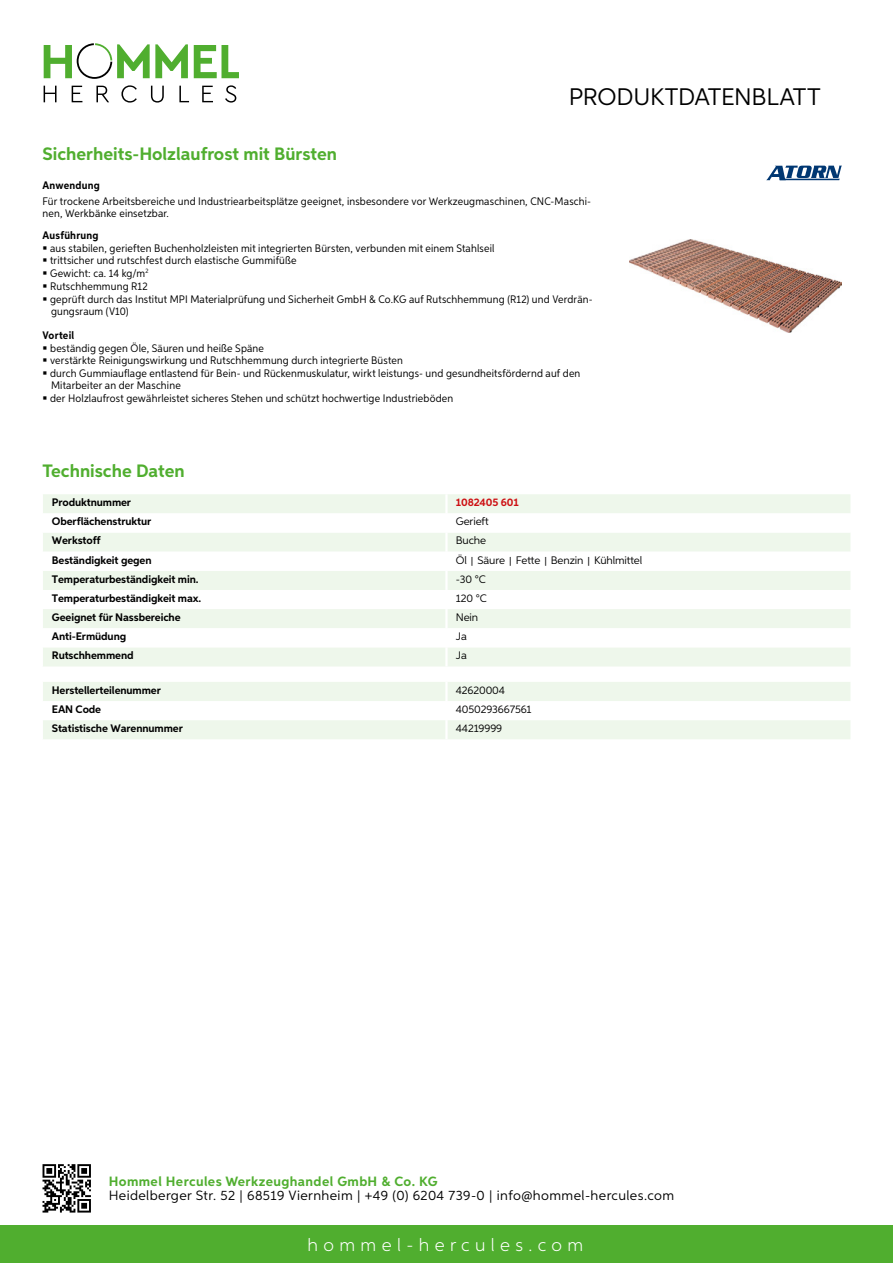
<style>
.page{position:relative;width:893px;height:1263px;background:#fff}
.page>*{position:absolute;margin:0;border:0;box-sizing:border-box;transform-origin:0 0}
.t1{font:24px "Aspira";letter-spacing:-.01em;color:#000}
.t2{font:700 18px "Aspira";color:#50ae2f}
.t3{font:300 18px "Aspira";letter-spacing:.3em;color:#fff}
.t4{font:13.5px "Aspira";letter-spacing:.03em;color:#000}
.t5{font:700 13.5px "Aspira";letter-spacing:.03em;color:#50ae2f}
.t6{font:10.95px/12.6px "Aspira Nar";letter-spacing:.015em;color:#000}
.t7{font:700 10.95px "Aspira";letter-spacing:-.01em;color:#000}
.t8{font:10.95px "Aspira";letter-spacing:-.01em;color:#000}
.t9{font:700 10.95px "Aspira Nar";letter-spacing:.02em;color:#000}
.t10{font:700 10.95px "Aspira";letter-spacing:-.01em;color:#cd1013}
.s1{font-family:"Wuerth Global";font-size:10.5px}
</style>
<div class="page">
<div style="left:0;top:1226px;width:893px;height:37px;background:#50ae2f"></div>
<svg style="left:43px;top:1164px;width:48px;height:48px"></svg>
<svg style="left:194px;top:45px;width:45px;height:33px"></svg>
<svg style="left:44px;top:43px;width:144px;height:36px"></svg>
<svg style="left:44px;top:86px;width:13px;height:16px"></svg>
<svg style="left:72px;top:86px;width:10px;height:16px"></svg>
<svg style="left:96px;top:86px;width:13px;height:16px"></svg>
<svg style="left:121px;top:85px;width:16px;height:18px"></svg>
<svg style="left:151px;top:86px;width:13px;height:17px"></svg>
<svg style="left:179px;top:86px;width:10px;height:16px"></svg>
<svg style="left:202px;top:86px;width:11px;height:16px"></svg>
<svg style="left:225px;top:85px;width:11px;height:18px"></svg>
<div style="left:43px;top:494px;width:807px;height:172px;background:#eef7eb"></div>
<svg style="left:43px;top:513px;width:807px;height:134px"></svg>
<hr style="left:445px;top:494px;width:3px;height:19px;background:#fff">
<hr style="left:445px;top:513px;width:3px;height:19px;background:#fff">
<hr style="left:445px;top:532px;width:3px;height:20px;background:#fff">
<hr style="left:445px;top:552px;width:3px;height:19px;background:#fff">
<hr style="left:445px;top:571px;width:3px;height:19px;background:#fff">
<hr style="left:445px;top:590px;width:3px;height:19px;background:#fff">
<hr style="left:445px;top:609px;width:3px;height:19px;background:#fff">
<hr style="left:445px;top:628px;width:3px;height:19px;background:#fff">
<hr style="left:445px;top:647px;width:3px;height:19px;background:#fff">
<svg style="left:43px;top:682px;width:807px;height:57px"></svg>
<hr style="left:445px;top:720px;width:3px;height:19px;background:#fff">
<img style="left:629px;top:239px;width:213px;height:93px">
<svg style="left:766px;top:166px;width:76px;height:14px"></svg>
<h1 class="t1" style="left:569px;top:82px;width:253px">Produktdatenblatt</h1>
<h2 class="t2" style="left:43px;top:142px;width:296px">Sicherheits-Holzlaufrost mit Bürsten</h2>
<p class="t9" style="left:43px;top:179px;width:59px">Anwendung</p>
<p class="t6" style="left:43px;top:195px;width:550px;line-height:12px">Für trockene Arbeitsbereiche und Industriearbeitsplätze geeignet, insbesondere vor Werkzeugmaschinen, CNC-Maschi&shy;nen, Werkbänke einsetzbar.</p>
<p class="t9" style="left:43px;top:228px;width:58px">Ausführung</p>
<p class="t6" style="left:50px;top:241px;width:544px">aus stabilen, gerieften Buchenholzleisten mit integrierten Bürsten, verbunden mit einem Stahlseil<br>trittsicher und rutschfest durch elastische Gummifüße<br>Gewicht: ca. 14 kg/m<sup>2<br></sup>Rutschhemmung R12<br>geprüft durch das Institut MPI Materialprüfung und Sicherheit GmbH &amp; Co.KG auf Rutschhemmung (R12) und Verdrän&shy;gungsraum (V10)</p>
<p class="t9" style="left:43px;top:328px;width:33px">Vorteil</p>
<p class="t6" style="left:50px;top:341px;width:532px">beständig gegen Öle, Säuren und heiße Späne<br>verstärkte Reinigungswirkung und Rutschhemmung durch integrierte Büsten<br>durch Gummiauflage entlastend für Bein- und Rückenmuskulatur, wirkt leistungs- und gesundheitsfördernd auf den Mitarbeiter an der Maschine<br>der Holzlaufrost gewährleistet sicheres Stehen und schützt hochwertige Industrieböden</p>
<h2 class="t2" style="left:43px;top:460px;width:144px">Technische Daten</h2>
<p class="t7" style="left:52px;top:496px;width:81px">Produktnummer</p>
<p class="t10" style="left:456px;top:496px;width:64px">1082405 601</p>
<p class="t7" style="left:52px;top:515px;width:101px">Oberflächenstruktur</p>
<p class="t8" style="left:456px;top:515px;width:34px">Gerieft</p>
<p class="t7" style="left:52px;top:534px;width:50px">Werkstoff</p>
<p class="t8" style="left:456px;top:534px;width:32px">Buche</p>
<p class="t7" style="left:52px;top:553px;width:101px">Beständigkeit gegen</p>
<p class="t8" style="left:456px;top:553px;width:188px">Öl <span class="s1">|</span> Säure <span class="s1">|</span> Fette <span class="s1">|</span> Benzin <span class="s1">|</span> Kühlmittel</p>
<p class="t7" style="left:52px;top:572px;width:148px">Temperaturbeständigkeit min.</p>
<p class="t8" style="left:456px;top:572px;width:32px">-30 °C</p>
<p class="t7" style="left:52px;top:591px;width:151px">Temperaturbeständigkeit max.</p>
<p class="t8" style="left:456px;top:591px;width:32px">120 °C</p>
<p class="t7" style="left:52px;top:610px;width:130px">Geeignet für Nassbereiche</p>
<p class="t8" style="left:456px;top:611px;width:24px">Nein</p>
<p class="t7" style="left:52px;top:630px;width:76px">Anti-Ermüdung</p>
<p class="t8" style="left:456px;top:630px;width:13px">Ja</p>
<p class="t7" style="left:52px;top:649px;width:83px">Rutschhemmend</p>
<p class="t8" style="left:456px;top:649px;width:13px">Ja</p>
<p class="t7" style="left:52px;top:683px;width:111px">Herstellerteilenummer</p>
<p class="t8" style="left:456px;top:683px;width:51px">42620004</p>
<p class="t7" style="left:52px;top:702px;width:51px">EAN Code</p>
<p class="t8" style="left:456px;top:702px;width:77px">4050293667561</p>
<p class="t7" style="left:52px;top:722px;width:132px">Statistische Warennummer</p>
<p class="t8" style="left:456px;top:722px;width:48px">44219999</p>
<p class="t5" style="left:109px;top:1172px;width:330px">Hommel Hercules Werkzeughandel GmbH &amp; Co. KG</p>
<p class="t4" style="left:109px;top:1187px;width:567px">Heidelberger Str. 52 | 68519 Viernheim | +49 (0) 6204 739-0 | info@hommel-hercules.com</p>
<h2 class="t3" style="left:307px;top:1234px;width:277px">hommel-hercules.com</h2>
</div>
